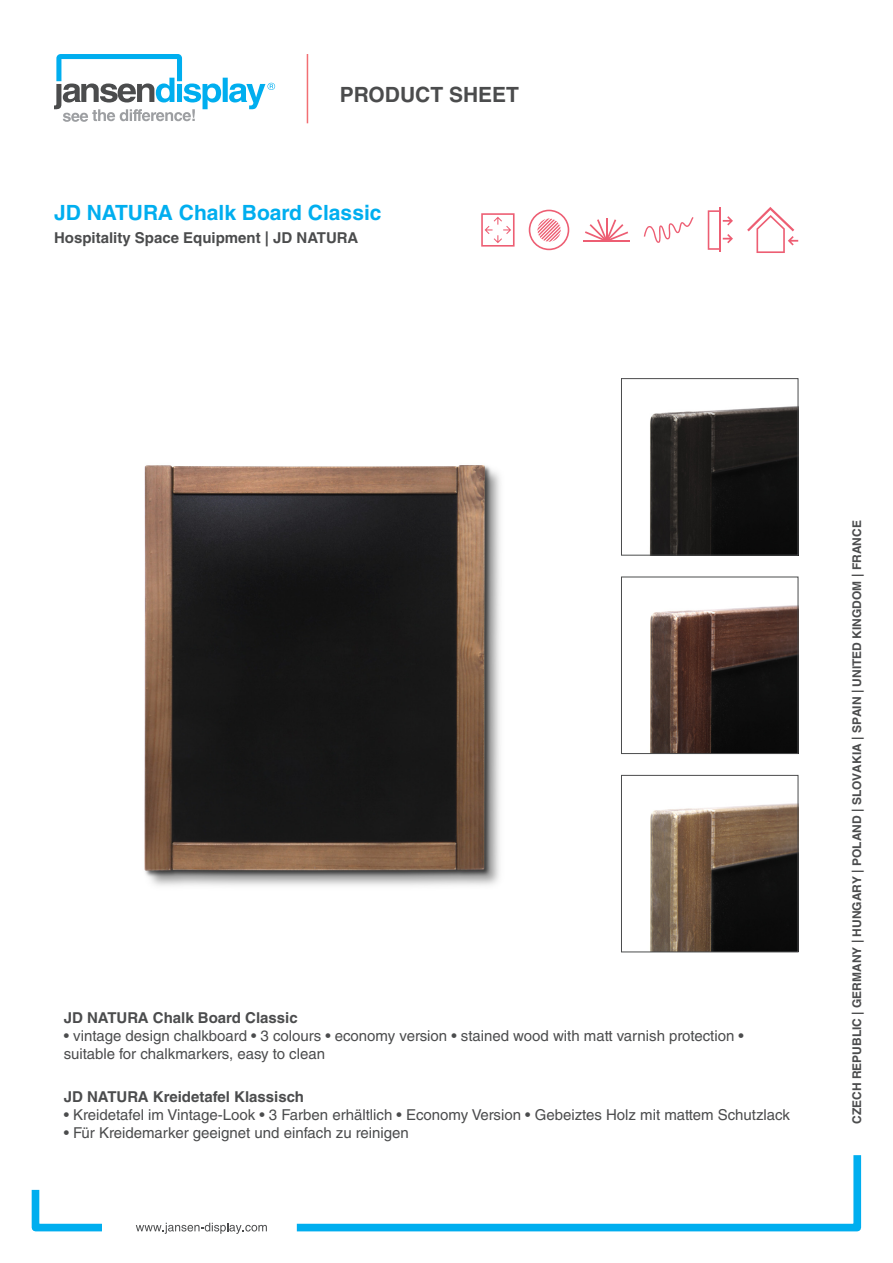
<style>
.page{position:relative;width:893px;height:1263px;background:#fff}
.page>*{position:absolute;margin:0;border:0;box-sizing:border-box;transform-origin:0 0}
.t1{font:700 21px "Helvetica LT Std";color:#00aeef}
.t2{font:700 21px "Helvetica LT Std";color:#4b4c4d}
.t3{font:15px/18px "Helvetica LT Std";color:#4b4c4d}
.t4{font:700 15px "Helvetica LT Std";color:#4b4c4d}
.t5{font:700 12px "Helvetica LT Std";color:#4b4c4d}
</style>
<div class="page">
<img style="left:144px;top:465px;width:356px;height:421px">
<svg style="left:54px;top:54px;width:221px;height:68px"></svg>
<svg style="left:31px;top:1155px;width:831px;height:79px"></svg>
<hr style="left:307px;top:54px;width:1px;height:69px;background:#f26f73">
<img style="left:650px;top:605px;width:146px;height:147px">
<div style="left:621px;top:577px;width:177px;height:177px;border:1px solid #4b4c4d"></div>
<img style="left:650px;top:803px;width:146px;height:147px">
<div style="left:621px;top:775px;width:177px;height:177px;border:1px solid #4b4c4d"></div>
<img style="left:649px;top:406px;width:147px;height:147px">
<div style="left:621px;top:378px;width:177px;height:177px;border:1px solid #4b4c4d"></div>
<svg style="left:481px;top:213px;width:34px;height:34px"></svg>
<hr style="left:583px;top:240px;width:47px;height:2px;background:#ed5e73">
<svg style="left:585px;top:218px;width:43px;height:22px"></svg>
<svg style="left:529px;top:210px;width:40px;height:40px"></svg>
<svg style="left:644px;top:217px;width:50px;height:26px"></svg>
<hr style="left:719px;top:208px;width:2px;height:44px;background:#ed5e73">
<svg style="left:708px;top:210px;width:25px;height:40px"></svg>
<svg style="left:747px;top:207px;width:51px;height:46px"></svg>
<p class="t2" style="left:340px;top:82px;width:181px">PRODUCT SHEET</p>
<p class="t1" style="left:54px;top:199px;width:329px">JD NATURA Chalk Board Classic</p>
<p class="t4" style="left:54px;top:228px;width:306px">Hospitality Space Equipment | JD NATURA</p>
<p class="t4" style="left:64px;top:1008px;width:235px">JD NATURA Chalk Board Classic</p>
<p class="t3" style="left:64px;top:1026px;width:682px">• vintage design chalkboard • 3 colours • economy version • stained wood with matt varnish protection • suitable for chalkmarkers, easy to clean</p>
<p class="t4" style="left:64px;top:1087px;width:242px">JD NATURA Kreidetafel Klassisch</p>
<p class="t3" style="left:64px;top:1105px;width:728px">• Kreidetafel im Vintage-Look • 3 Farben erhältlich • Economy Version • Gebeiztes Holz mit mattem Schutzlack</p>
<p class="t3" style="left:64px;top:1123px;width:347px">• Für Kreidemarker geeignet und einfach zu reinigen</p>
<p class="t5" style="left:849px;top:1124px;width:605px;rotate:-90deg">CZECH REPUBLIC | GERMANY | HUNGARY | POLAND | SLOVAKIA | SPAIN | UNITED KINGDOM | FRANCE</p>
</div>
